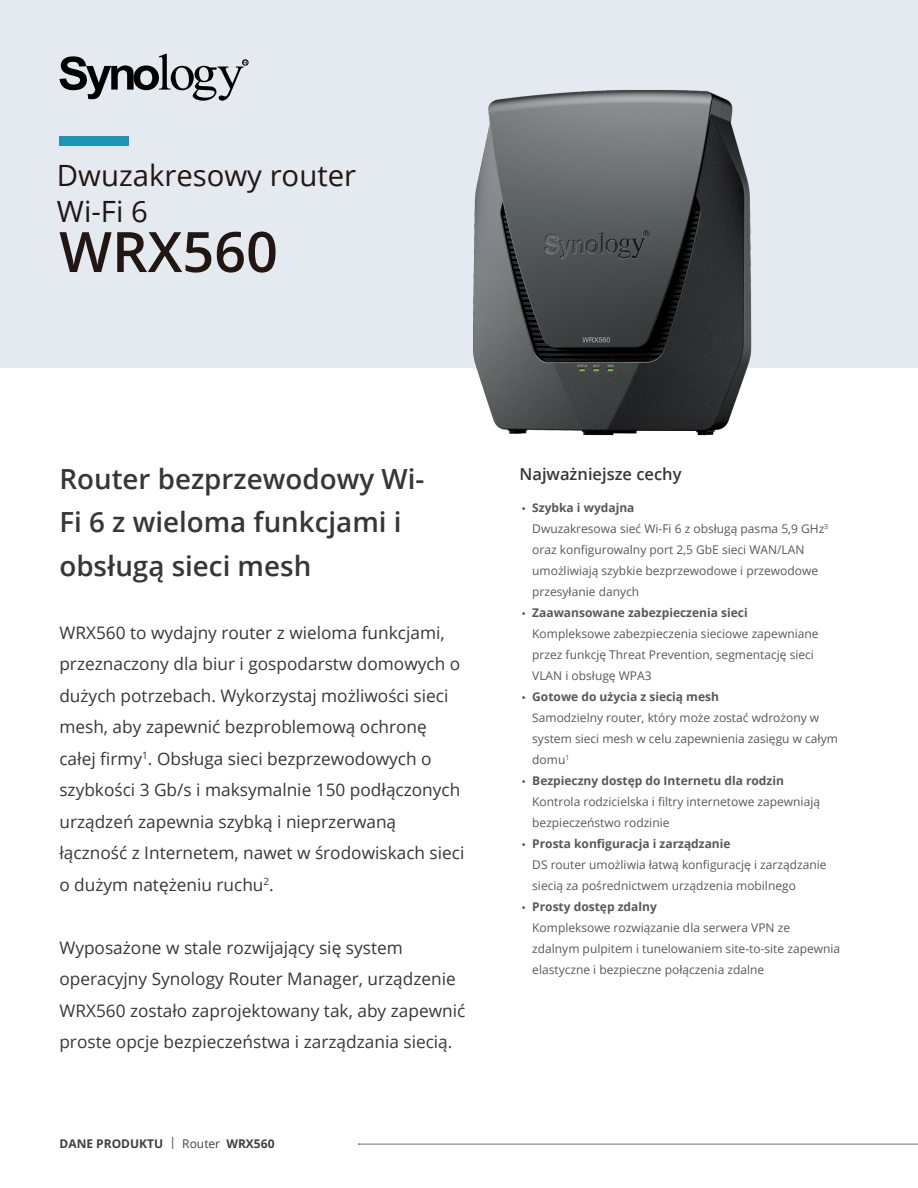
<style>
.page{position:relative;width:918px;height:1188px;background:#fff}
.page>*{position:absolute;margin:0;border:0;box-sizing:border-box;transform-origin:0 0}
.t1{font:600 55.8px "Open Sans";color:#221613}
.t2{font:29.25px/35.1px "Open Sans";color:#221613}
.t3{font:600 27.75px/43.5px "Open Sans";color:#383738}
.t4{font:17.25px/31.5px "Open Sans";color:#383738}
.t5{font:600 16.5px "Open Sans";color:#363637}
.t6{font:12px/21px "Open Sans";color:#58585b}
.t7{font:700 12px "Open Sans";color:#404042}
.s1{font-weight:400}
.s2{font-weight:700}
</style>
<div class="page">
<hr style="left:359px;top:1144px;width:559px;height:1px;background:#6d6e71">
<div style="left:0;top:0;width:918px;height:368px;background:#e5eaf0"></div>
<div style="left:60px;top:136px;width:69px;height:10px;background:#1c94b6"></div>
<svg style="left:60px;top:54px;width:188px;height:47px"></svg>
<img style="left:473px;top:90px;width:279px;height:346px">
<h2 class="t2" style="left:57px;top:158px;width:301px">Dwuzakresowy router<br>Wi-Fi 6</h2>
<h1 class="t1" style="left:59px;top:214px;width:220px">WRX560</h1>
<h3 class="t3" style="left:59px;top:457px;width:366px">Router bezprzewodowy Wi-<br>Fi 6 z wieloma funkcjami i obsługą sieci mesh</h3>
<p class="t4" style="left:59px;top:616px;width:407px">WRX560 to wydajny router z wieloma funkcjami, przeznaczony dla biur i gospodarstw domowych o dużych potrzebach. Wykorzystaj możliwości sieci mesh, aby zapewnić bezproblemową ochronę całej firmy<sup>1</sup>. Obsługa sieci bezprzewodowych o szybkości 3 Gb/s i maksymalnie 150 podłączonych urządzeń zapewnia szybką i nieprzerwaną łączność z Internetem, nawet w środowiskach sieci o dużym natężeniu ruchu<sup>2</sup>.</p>
<h3 class="t4" style="left:59px;top:931px;width:407px">Wyposażone w stale rozwijający się system operacyjny Synology Router Manager, urządzenie WRX560 zostało zaprojektowany tak, aby zapewnić proste opcje bezpieczeństwa i zarządzania siecią.</h3>
<p class="t7" style="left:60px;top:1135px;width:217px">DANE PRODUKTU <span class="s1">| Router</span> WRX560</p>
<h3 class="t5" style="left:520px;top:463px;width:164px">Najważniejsze cechy</h3>
<p class="t6" style="left:532px;top:496px;width:298px;text-indent:-11px">• <span class="s2">Szybka i wydajna<br></span>Dwuzakresowa sieć Wi-Fi 6 z obsługą pasma 5,9 GHz<sup>3 </sup>oraz konfigurowalny port 2,5 GbE sieci WAN/LAN umożliwiają szybkie bezprzewodowe i przewodowe przesyłanie danych</p>
<p class="t6" style="left:532px;top:601px;width:288px;text-indent:-11px">• <span class="s2">Zaawansowane zabezpieczenia sieci </span>Kompleksowe zabezpieczenia sieciowe zapewniane przez funkcję Threat Prevention, segmentację sieci VLAN i obsługę WPA3</p>
<p class="t6" style="left:532px;top:685px;width:307px;text-indent:-11px">• <span class="s2">Gotowe do użycia z siecią mesh<br></span>Samodzielny router, który może zostać wdrożony w system sieci mesh w celu zapewnienia zasięgu w całym domu<sup>1</sup></p>
<p class="t6" style="left:532px;top:769px;width:289px;text-indent:-11px">• <span class="s2">Bezpieczny dostęp do Internetu dla rodzin<br></span>Kontrola rodzicielska i filtry internetowe zapewniają bezpieczeństwo rodzinie</p>
<p class="t6" style="left:532px;top:832px;width:296px;text-indent:-11px">• <span class="s2">Prosta konfiguracja i zarządzanie<br></span>DS router umożliwia łatwą konfigurację i zarządzanie siecią za pośrednictwem urządzenia mobilnego</p>
<p class="t6" style="left:532px;top:895px;width:309px;text-indent:-11px">• <span class="s2">Prosty dostęp zdalny<br></span>Kompleksowe rozwiązanie dla serwera VPN ze zdalnym pulpitem i tunelowaniem site-to-site zapewnia elastyczne i bezpieczne połączenia zdalne</p>
</div>
